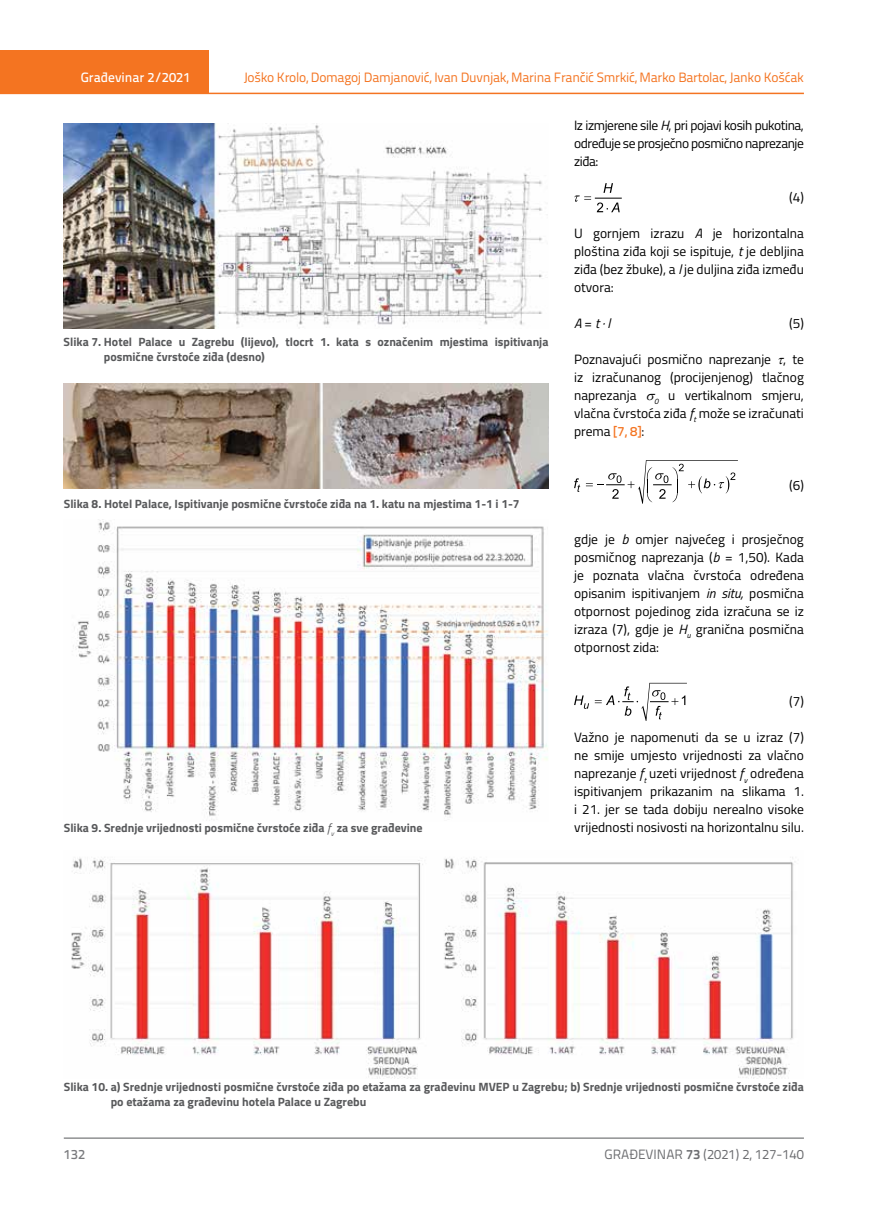
<style>
.page{position:relative;width:872px;height:1212px;background:#fff}
.page>*{position:absolute;margin:0;border:0;box-sizing:border-box;transform-origin:0 0}
.t1{font:13.5px/18px "Titillium";color:#000;text-align:justify}
.t2{font:13.5px "Titillium Text 22 L";letter-spacing:-.02em;color:#f47421}
.t3{font:13.5px "Titillium Text 22 L";color:#6d6e71}
.t4{font:500 13.5px "Titillium Text 22 L";color:#fff}
.t5{font:italic 13.5px "Titillium";color:#000}
.t6{font:500 13.5px "Titillium Text 22 L";color:#797a7d}
.t7{font:700 12px/15px "Titillium";color:#58595b}
.s1{font-style:italic}
.s2{font-style:normal}
.s3{font-family:"Titillium Text 22 L";font-weight:500;color:#f47421}
.s4{font-weight:400;font-style:italic}
.s5{font-weight:700}
</style>
<div class="page">
<div style="left:0;top:50px;width:208px;height:44px;background:#f47421"></div>
<hr style="left:0;top:93px;width:804px;height:1px;background:#f47421">
<hr style="left:64px;top:1138px;width:740px;height:1px;background:#58595b">
<svg style="left:574px;top:183px;width:47px;height:29px"></svg>
<svg style="left:574px;top:478px;width:6px;height:14px"></svg>
<svg style="left:586px;top:460px;width:152px;height:44px"></svg>
<svg style="left:574px;top:695px;width:15px;height:14px"></svg>
<svg style="left:595px;top:683px;width:92px;height:38px"></svg>
<img style="left:64px;top:384px;width:484px;height:104px">
<img style="left:64px;top:123px;width:478px;height:205px">
<img style="left:71px;top:857px;width:724px;height:221px">
<img style="left:73px;top:520px;width:475px;height:300px">
<p class="t2" style="left:244px;top:68px;width:562px">Joško Krolo, Domagoj Damjanović, Ivan Duvnjak, Marina Frančić Smrkić, Marko Bartolac, Janko Košćak</p>
<p class="t1" style="left:574px;top:115px;width:231px">Iz izmjerene sile <span class="s1">H</span>, pri pojavi kosih pukotina, određuje se prosječno posmično naprezanje ziđa:</p>
<p class="t1" style="left:789px;top:187px;width:16px">(4)</p>
<p class="t1" style="left:574px;top:223px;width:231px">U gornjem izrazu <span class="s1">A</span> je horizontalna ploština ziđa koji se ispituje, <span class="s1">t</span> je debljina ziđa (bez žbuke), a <span class="s1">l</span> je duljina ziđa između otvora:</p>
<p class="t5" style="left:574px;top:313px;width:38px">A <span class="s2">=</span> t · l</p>
<p class="t1" style="left:789px;top:313px;width:16px">(5)</p>
<p class="t1" style="left:574px;top:349px;width:231px">Poznavajući posmično naprezanje , te iz izračunanog (procijenjenog) tlačnog naprezanja</p>
<p class="t4" style="left:81px;top:67px;width:111px">Građevinar 2/2021</p>
<p class="t7" style="left:104px;top:333px;width:446px;text-indent:-40px">Slika 7. Hotel Palace u Zagrebu (lijevo), tlocrt 1. kata s označenim mjestima ispitivanja posmične čvrstoće ziđa (desno)</p>
<p class="t1" style="left:574px;top:385px;width:231px;text-indent:80px"><sub>0</sub> u vertikalnom smjeru, vlačna čvrstoća ziđa <span class="s1">f</span><sub>t</sub> može se izračunati prema <span class="s3">[7, 8]</span>:</p>
<p class="t7" style="left:64px;top:496px;width:457px">Slika 8. Hotel Palace, Ispitivanje posmične čvrstoće ziđa na 1. katu na mjestima 1-1 i 1-7</p>
<p class="t7" style="left:64px;top:820px;width:360px">Slika 9. Srednje vrijednosti posmične čvrstoće ziđa <span class="s4">f</span><sub>v</sub> za sve građevine</p>
<p class="t1" style="left:789px;top:475px;width:16px">(6)</p>
<p class="t1" style="left:574px;top:529px;width:231px">gdje je <span class="s1">b</span> omjer najvećeg i prosječnog posmičnog naprezanja (<span class="s1">b</span> = 1,50). Kada je poznata vlačna čvrstoća određena opisanim ispitivanjem <span class="s1">in situ,</span> posmična otpornost pojedinog zida izračuna se iz izraza (7), gdje je <span class="s1">H</span><sub>u</sub> granična posmična otpornost zida:</p>
<p class="t1" style="left:789px;top:692px;width:16px">(7)</p>
<p class="t1" style="left:574px;top:728px;width:231px">Važno je napomenuti da se u izraz (7) ne smije umjesto vrijednosti za vlačno naprezanje <span class="s1">f</span><sub>t</sub> uzeti vrijednost <span class="s1">f</span><sub>v</sub> određena ispitivanjem prikazanim na slikama 1. i 21. jer se tada dobiju nerealno visoke vrijednosti nosivosti na horizontalnu silu.</p>
<p class="t7" style="left:111px;top:1079px;width:694px;text-indent:-47px">Slika 10. a) Srednje vrijednosti posmične čvrstoće ziđa po etažama za građevinu MVEP u Zagrebu; b) Srednje vrijednosti posmične čvrstoće ziđa po etažama za građevinu hotela Palace u Zagrebu</p>
<p class="t6" style="left:64px;top:1144px;width:23px">132</p>
<p class="t3" style="left:604px;top:1144px;width:201px">GRAĐEVINAR <span class="s5">73</span> (2021) 2, 127-140</p>
</div>
